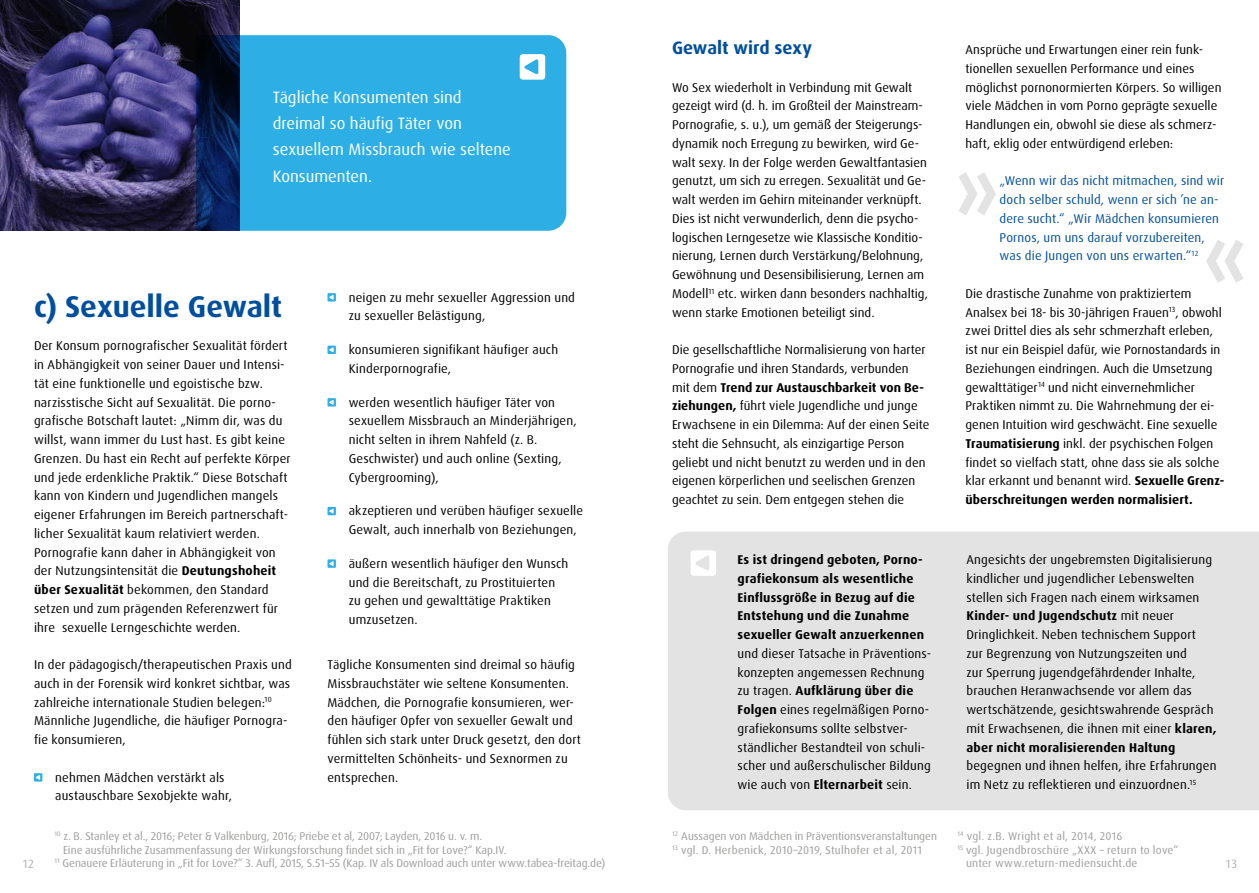
<style>
.page{position:relative;width:1259px;height:893px;background:#fff}
.page>*{position:absolute;margin:0;border:0;box-sizing:border-box;transform-origin:0 0}
.t1{font:700 30px "Dax OT";color:#004f9f}
.t2{font:700 18px "Dax OT";color:#004f9f}
.t3{font:16.5px/26.2px "Dax OT";color:#fff}
.t4{font:12.75px/18.8px "Dax OT";letter-spacing:.01em;color:#000}
.t5{font:12.75px/18.8px "Dax OT";letter-spacing:.015em;color:#004f9f}
.t6{font:700 12.75px/18.8px "Dax OT";letter-spacing:.015em;color:#000}
.t7{font:12px "Dax OT";color:#b3b2b2}
.t8{font:11.25px/13.5px "Dax OT";color:#9d9d9c}
.t9{font:11.25px "Dax OT";letter-spacing:.025em;color:#9d9d9c}
.t10{font:11.25px "Dax OT";letter-spacing:.02em;color:#9d9d9c}
.s1{font-weight:700}
</style>
<div class="page">
<div style="left:668px;top:531px;width:591px;height:279px;background:#e3e3e3"></div>
<svg style="left:690px;top:550px;width:26px;height:26px"></svg>
<div style="left:240px;top:35px;width:326px;height:196px;background:#2dafe6"></div>
<img style="left:0;top:0;width:240px;height:231px">
<svg style="left:520px;top:54px;width:25px;height:26px"></svg>
<svg style="left:1206px;top:240px;width:37px;height:43px"></svg>
<svg style="left:959px;top:172px;width:37px;height:43px"></svg>
<svg style="left:34px;top:773px;width:8px;height:9px"></svg>
<svg style="left:327px;top:293px;width:9px;height:9px"></svg>
<svg style="left:327px;top:346px;width:9px;height:8px"></svg>
<svg style="left:327px;top:398px;width:9px;height:9px"></svg>
<svg style="left:327px;top:507px;width:9px;height:8px"></svg>
<svg style="left:327px;top:559px;width:9px;height:9px"></svg>
<p class="t3" style="left:273px;top:84px;width:239px">Tägliche Konsumenten sind dreimal so häufig Täter von sexuellem Missbrauch wie seltene<br>Konsumenten.</p>
<h1 class="t1" style="left:34px;top:287px;width:250px">c) Sexuelle Gewalt</h1>
<p class="t4" style="left:34px;top:337px;width:258px">Der Konsum pornografischer Sexualität fördert in Abhängigkeit von seiner Dauer und Intensi&shy;tät eine funktionelle und egoistische bzw. narzisstische Sicht auf Sexualität. Die porno&shy;grafische Botschaft lautet: „Nimm dir, was du willst, wann immer du Lust hast. Es gibt keine Grenzen. Du hast ein Recht auf perfekte Körper und jede erdenkliche Praktik.“ Diese Botschaft kann von Kindern und Jugendlichen mangels eigener Erfahrungen im Bereich partnerschaft&shy;licher Sexualität kaum relativiert werden.<br>Pornografie kann daher in Abhängigkeit von der Nutzungsintensität die <span class="s1">Deutungshoheit über Sexualität</span> bekommen, den Standard setzen und zum prägenden Referenzwert für ihre sexuelle Lerngeschichte werden.</p>
<p class="t4" style="left:34px;top:655px;width:259px">In der pädagogisch/therapeutischen Praxis und auch in der Forensik wird konkret sichtbar, was zahlreiche internationale Studien belegen:<sup>10<br></sup>Männliche Jugendliche, die häufiger Pornogra&shy;fie konsumieren,</p>
<p class="t4" style="left:55px;top:768px;width:178px">nehmen Mädchen verstärkt als austauschbare Sexobjekte wahr,</p>
<p class="t4" style="left:349px;top:288px;width:228px">neigen zu mehr sexueller Aggression und zu sexueller Belästigung,</p>
<p class="t4" style="left:349px;top:340px;width:211px">konsumieren signifikant häufiger auch<br>Kinderpornografie,</p>
<p class="t4" style="left:349px;top:393px;width:229px">werden wesentlich häufiger Täter von sexuellem Missbrauch an Minderjährigen, nicht selten in ihrem Nahfeld (z. B.<br>Geschwister) und auch online (Sexting, Cybergrooming),</p>
<p class="t4" style="left:349px;top:502px;width:236px">akzeptieren und verüben häufiger sexuelle<br>Gewalt, auch innerhalb von Beziehungen,</p>
<p class="t4" style="left:349px;top:554px;width:221px">äußern wesentlich häufiger den Wunsch und die Bereitschaft, zu Prostituierten zu gehen und gewalttätige Praktiken umzusetzen.</p>
<p class="t4" style="left:327px;top:655px;width:255px">Tägliche Konsumenten sind dreimal so häufig Missbrauchstäter wie seltene Konsumenten.<br>Mädchen, die Pornografie konsumieren, wer&shy;den häufiger Opfer von sexueller Gewalt und fühlen sich stark unter Druck gesetzt, den dort vermittelten Schönheits- und Sexnormen zu entsprechen.</p>
<h2 class="t2" style="left:672px;top:36px;width:141px">Gewalt wird sexy</h2>
<p class="t4" style="left:672px;top:78px;width:257px">Wo Sex wiederholt in Verbindung mit Gewalt gezeigt wird (d. h. im Großteil der Mainstream-Pornografie, s. u.), um gemäß der Steigerungs&shy;dynamik noch Erregung zu bewirken, wird Ge&shy;walt sexy. In der Folge werden Gewaltfantasien genutzt, um sich zu erregen. Sexualität und Ge&shy;walt werden im Gehirn miteinander verknüpft.<br>Dies ist nicht verwunderlich, denn die psycho&shy;logischen Lerngesetze wie Klassische Konditio&shy;nierung, Lernen durch Verstärkung/Belohnung, Gewöhnung und Desensibilisierung, Lernen am Modell<sup>11</sup> etc. wirken dann besonders nachhaltig, wenn starke Emotionen beteiligt sind.</p>
<p class="t4" style="left:672px;top:340px;width:259px">Die gesellschaftliche Normalisierung von harter Pornografie und ihren Standards, verbunden mit dem <span class="s1">Trend zur Austauschbarkeit von Be&shy;ziehungen,</span> führt viele Jugendliche und junge Erwachsene in ein Dilemma: Auf der einen Seite steht die Sehnsucht, als einzigartige Person geliebt und nicht benutzt zu werden und in den eigenen körperlichen und seelischen Grenzen geachtet zu sein. Dem entgegen stehen die</p>
<p class="t6" style="left:737px;top:550px;width:188px">Es ist dringend geboten, Porno&shy;grafiekonsum als wesentliche<br>Einflussgröße in Bezug auf die<br>Entstehung und die Zunahme sexueller Gewalt anzuerkennen</p>
<p class="t4" style="left:737px;top:644px;width:195px">und dieser Tatsache in Präventions&shy;konzepten angemessen Rechnung zu tragen. <span class="s1">Aufklärung über die Folgen</span> eines regelmäßigen Porno&shy;grafiekonsums sollte selbstver&shy;ständlicher Bestandteil von schuli&shy;scher und außerschulischer Bildung wie auch von <span class="s1">Elternarbeit</span> sein.</p>
<p class="t4" style="left:965px;top:40px;width:257px">Ansprüche und Erwartungen einer rein funk&shy;tionellen sexuellen Performance und eines möglichst pornonormierten Körpers. So willigen viele Mädchen in vom Porno geprägte sexuelle Handlungen ein, obwohl sie diese als schmerz&shy;haft, eklig oder entwürdigend erleben:</p>
<p class="t5" style="left:999px;top:172px;width:226px">„Wenn wir das nicht mitmachen, sind wir doch selber schuld, wenn er sich ʼne an&shy;dere sucht.“ „Wir Mädchen konsumieren Pornos, um uns darauf vorzubereiten, was die Jungen von uns erwarten.“<sup>12</sup></p>
<p class="t4" style="left:965px;top:284px;width:260px">Die drastische Zunahme von praktiziertem Analsex bei 18- bis 30-jährigen Frauen<sup>13</sup>, obwohl zwei Drittel dies als sehr schmerzhaft erleben, ist nur ein Beispiel dafür, wie Pornostandards in Beziehungen eindringen. Auch die Umsetzung gewalttätiger<sup>14</sup> und nicht einvernehmlicher Praktiken nimmt zu. Die Wahrnehmung der ei&shy;genen Intuition wird geschwächt. Eine sexuelle <span class="s1">Traumatisierung</span> inkl. der psychischen Folgen findet so vielfach statt, ohne dass sie als solche klar erkannt und benannt wird. <span class="s1">Sexuelle Grenz&shy;überschreitungen werden normalisiert.</span></p>
<p class="t4" style="left:966px;top:550px;width:251px">Angesichts der ungebremsten Digitalisierung kindlicher und jugendlicher Lebenswelten stellen sich Fragen nach einem wirksamen <span class="s1">Kinder- und Jugendschutz</span> mit neuer Dringlichkeit. Neben technischem Support<br>zur Begrenzung von Nutzungszeiten und<br>zur Sperrung jugendgefährdender Inhalte, brauchen Heranwachsende vor allem das wertschätzende, gesichtswahrende Gespräch mit Erwachsenen, die ihnen mit einer <span class="s1">klaren, aber nicht moralisierenden Haltung</span></p>
<p class="t4" style="left:966px;top:757px;width:251px">begegnen und ihnen helfen, ihre Erfahrungen im Netz zu reflektieren und einzuordnen.<sup>15</sup></p>
<p class="t8" style="left:55px;top:830px;width:429px"><sup>10</sup> z. B. Stanley et al., 2016; Peter &amp; Valkenburg, 2016; Priebe et al, 2007; Layden, 2016 u. v. m.</p>
<p class="t8" style="left:63px;top:843px;width:445px">Eine ausführliche Zusammenfassung der Wirkungsforschung findet sich in „Fit for Love?“ Kap.IV.</p>
<p class="t8" style="left:55px;top:857px;width:552px"><sup>11</sup> Genauere Erläuterung in „Fit for Love?“ 3. Aufl, 2015, S.51–55 (Kap. IV als Download auch unter www.tabea-freitag.de)</p>
<p class="t8" style="left:672px;top:830px;width:266px"><sup>12</sup> Aussagen von Mädchen in Präventionsveranstaltungen<br><sup>13</sup> vgl. D. Herbenick, 2010–2019, Stulhofer et al, 2011</p>
<p class="t8" style="left:957px;top:830px;width:166px"><sup>14</sup> vgl. z.B. Wright et al, 2014, 2016</p>
<p class="t9" style="left:957px;top:843px;width:222px"><sup>15</sup> vgl. Jugendbroschüre „XXX – return to love“</p>
<p class="t10" style="left:966px;top:856px;width:173px">unter www.return-mediensucht.de</p>
<p class="t7" style="left:23px;top:856px;width:13px">12</p>
<p class="t7" style="left:1226px;top:856px;width:13px">13</p>
</div>
